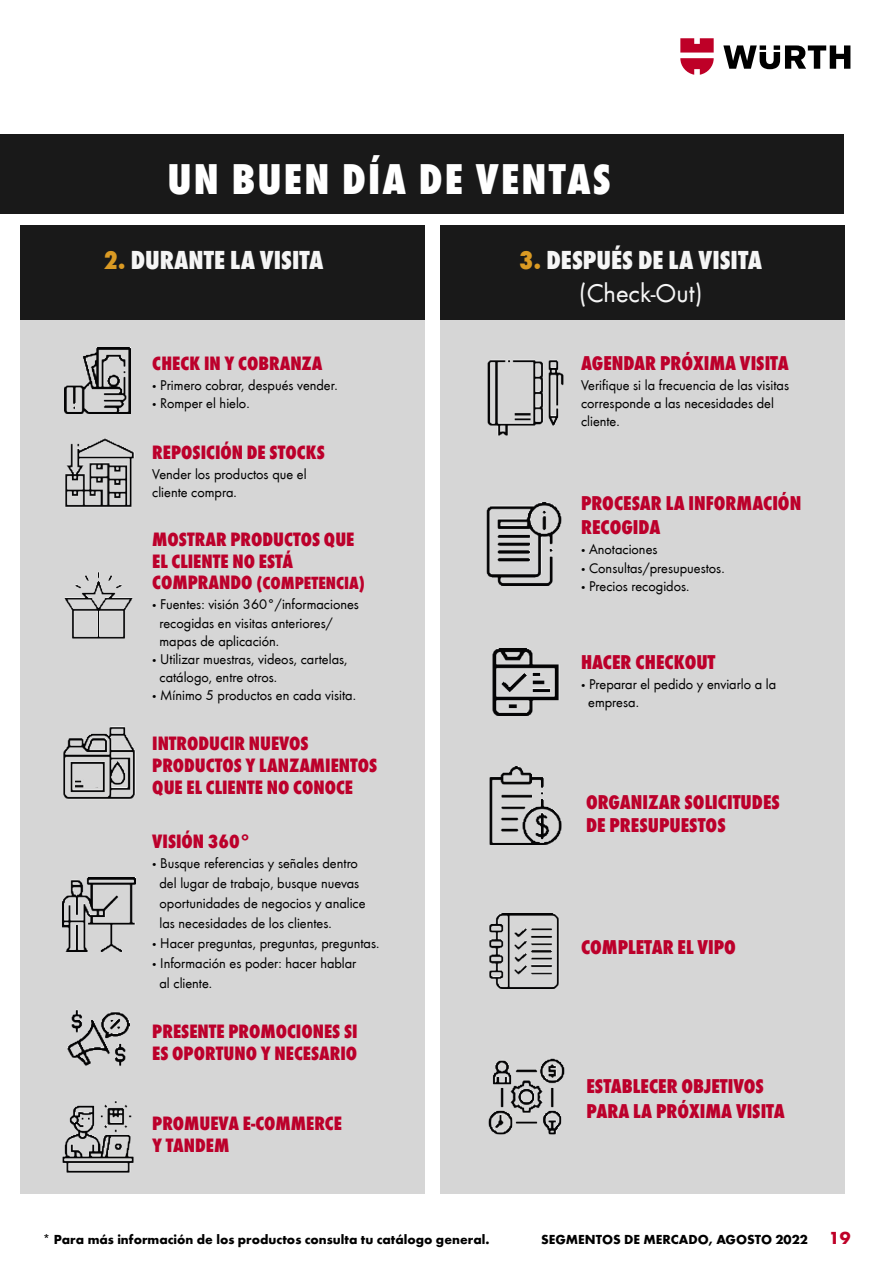
<style>
.page{position:relative;width:893px;height:1263px;background:#fff}
.page>*{position:absolute;margin:0;border:0;box-sizing:border-box;transform-origin:0 0}
.t1{font:800 condensed 44.4px "Wuerth";letter-spacing:.05em;color:#fff}
.t2{font:800 condensed 26.85px/32.2px "Wuerth";color:#f5f5f5;text-align:center}
.t3{font:800 condensed 20.7px/24.8px "Wuerth";color:#bc002b}
.t4{font:800 condensed 19.95px/21.8px "Wuerth";color:#bc002b}
.t5{font:800 condensed 18.15px "Wuerth";color:#bc002b}
.t6{font:14.55px/18.1px "Wuerth";color:#000}
.t7{font:700 13.5px "Wuerth";color:#000}
.s1{color:#da9a23}
.s2{font-weight:400;font-stretch:normal}
.s3{font-weight:700}
.s4{font-size:19.95px}
.s5{font-size:18px;color:#be0027}
</style>
<div class="page">
<svg style="left:723px;top:45px;width:127px;height:24px"></svg>
<svg style="left:680px;top:38px;width:34px;height:37px"></svg>
<div style="left:0;top:134px;width:843px;height:80px;background:#191919"></div>
<div style="left:20px;top:226px;width:405px;height:967px;background:#d6d6d6"></div>
<div style="left:20px;top:226px;width:405px;height:94px;background:#191919"></div>
<div style="left:440px;top:226px;width:405px;height:967px;background:#d6d6d6"></div>
<div style="left:440px;top:226px;width:405px;height:94px;background:#191919"></div>
<img style="left:65px;top:348px;width:65px;height:65px">
<img style="left:65px;top:438px;width:69px;height:69px">
<img style="left:64px;top:572px;width:69px;height:67px">
<img style="left:63px;top:726px;width:73px;height:73px">
<svg style="left:73px;top:765px;width:28px;height:23px"></svg>
<img style="left:62px;top:877px;width:74px;height:74px">
<img style="left:68px;top:1010px;width:62px;height:56px">
<img style="left:62px;top:1101px;width:72px;height:72px">
<img style="left:487px;top:360px;width:77px;height:76px">
<img style="left:486px;top:503px;width:76px;height:83px">
<img style="left:492px;top:648px;width:67px;height:67px">
<img style="left:489px;top:766px;width:73px;height:78px">
<img style="left:489px;top:914px;width:70px;height:74px">
<img style="left:488px;top:1058px;width:77px;height:77px">
<h1 class="t1" style="left:168px;top:147px;width:445px">UN BUEN DÍA DE VENTAS</h1>
<h2 class="t2" style="left:104px;top:243px;width:222px"><span class="s1">2.</span> DURANTE LA VISITA</h2>
<h2 class="t2" style="left:519px;top:243px;width:244px"><span class="s1">3.</span> DESPUÉS DE LA VISITA <span class="s2">(Check-Out)</span></h2>
<h3 class="t4" style="left:152px;top:351px;width:172px">CHECK IN Y COBRANZA</h3>
<p class="t6" style="left:152px;top:375px;width:187px"><span class="s3">·</span> Primero cobrar, después vender. <span class="s3">·</span> Romper el hielo.</p>
<h3 class="t4" style="left:152px;top:440px;width:174px">REPOSICIÓN DE STOCKS</h3>
<p class="t6" style="left:152px;top:464px;width:156px">Vender los productos que el cliente compra.</p>
<h3 class="t4" style="left:152px;top:527px;width:204px">MOSTRAR PRODUCTOS QUE<br>EL CLIENTE NO ESTÁ</h3>
<p class="t5" style="left:152px;top:571px;width:214px"><span class="s4">COMPRANDO</span> (COMPETENCIA)</p>
<p class="t6" style="left:152px;top:595px;width:208px"><span class="s3">·</span> Fuentes: visión 360°/informaciones</p>
<p class="t6" style="left:160px;top:613px;width:175px">recogidas en visitas anteriores/</p>
<p class="t6" style="left:160px;top:631px;width:121px">mapas de aplicación.</p>
<p class="t6" style="left:152px;top:649px;width:197px"><span class="s3">·</span> Utilizar muestras, videos, cartelas,</p>
<p class="t6" style="left:160px;top:667px;width:119px">catálogo, entre otros.</p>
<p class="t6" style="left:152px;top:686px;width:205px"><span class="s3">·</span> Mínimo 5 productos en cada visita.</p>
<h3 class="t4" style="left:152px;top:731px;width:227px">INTRODUCIR NUEVOS<br>PRODUCTOS Y LANZAMIENTOS<br>QUE EL CLIENTE NO CONOCE</h3>
<h3 class="t4" style="left:152px;top:829px;width:100px">VISIÓN 360°</h3>
<p class="t6" style="left:152px;top:853px;width:207px"><span class="s3">·</span> Busque referencias y señales dentro</p>
<p class="t6" style="left:160px;top:873px;width:201px">del lugar de trabajo, busque nuevas</p>
<p class="t6" style="left:160px;top:893px;width:208px">oportunidades de negocios y analice</p>
<p class="t6" style="left:160px;top:913px;width:174px">las necesidades de los clientes.</p>
<p class="t6" style="left:152px;top:933px;width:229px"><span class="s3">·</span> Hacer preguntas, preguntas, preguntas.</p>
<p class="t6" style="left:152px;top:953px;width:206px"><span class="s3">·</span> Información es poder: hacer hablar</p>
<p class="t6" style="left:160px;top:973px;width:54px">al cliente.</p>
<h3 class="t4" style="left:152px;top:1019px;width:207px">PRESENTE PROMOCIONES SI<br>ES OPORTUNO Y NECESARIO</h3>
<h3 class="t4" style="left:152px;top:1111px;width:191px">PROMUEVA E-COMMERCE<br>Y TANDEM</h3>
<h3 class="t3" style="left:581px;top:349px;width:209px">AGENDAR PRÓXIMA VISITA</h3>
<p class="t6" style="left:581px;top:375px;width:210px">Verifique si la frecuencia de las visitas corresponde a las necesidades del cliente.</p>
<h3 class="t3" style="left:581px;top:489px;width:222px">PROCESAR LA INFORMACIÓN<br>RECOGIDA</h3>
<p class="t6" style="left:581px;top:540px;width:145px"><span class="s3">·</span> Anotaciones<br><span class="s3">·</span> Consultas/presupuestos. <span class="s3">·</span> Precios recogidos.</p>
<h3 class="t3" style="left:581px;top:648px;width:136px">HACER CHECKOUT</h3>
<p class="t6" style="left:588px;top:674px;width:189px;text-indent:-7px"><span class="s3">·</span> Preparar el pedido y enviarlo a la empresa.</p>
<h3 class="t3" style="left:586px;top:789px;width:195px;line-height:23.7px">ORGANIZAR SOLICITUDES<br>DE PRESUPUESTOS</h3>
<h3 class="t3" style="left:581px;top:933px;width:156px">COMPLETAR EL VIPO</h3>
<h3 class="t3" style="left:586px;top:1072px;width:200px">ESTABLECER OBJETIVOS<br>PARA LA PRÓXIMA VISITA</h3>
<p class="t7" style="left:43px;top:1229px;width:448px">* Para más información de los productos consulta tu catálogo general.</p>
<p class="t7" style="left:541px;top:1229px;width:311px">SEGMENTOS DE MERCADO, AGOSTO 2022 <span class="s5">19</span></p>
</div>
